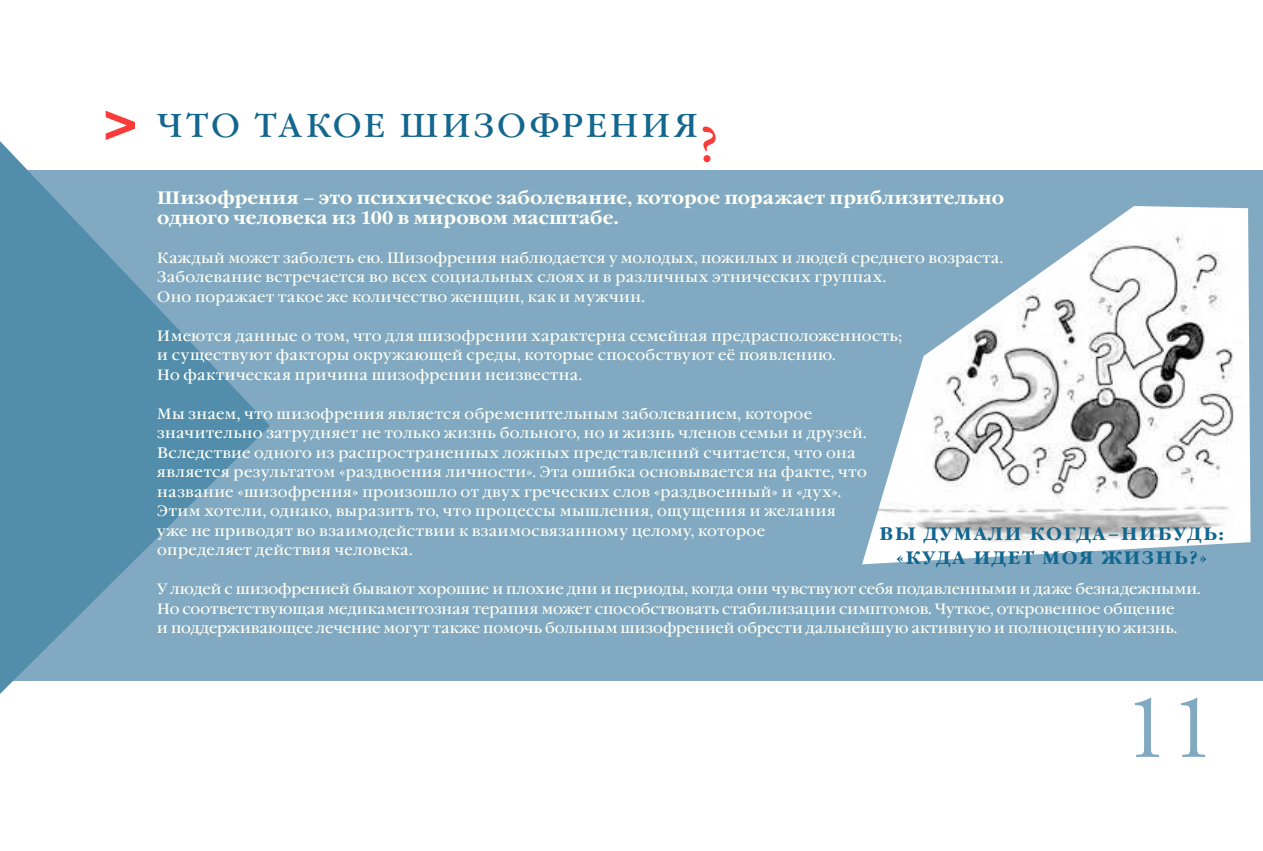
<style>
.page{position:relative;width:1263px;height:851px;background:#fff}
.page>*{position:absolute;margin:0;border:0;box-sizing:border-box;transform-origin:0 0}
.t1{font:92.25px "Adobe Garamond";color:#81a9c1}
.t2{font:33px "Garamond Book C";letter-spacing:.095em;color:#13668e}
.t3{font:700 18px/19.5px "Garamond C";letter-spacing:.005em;color:#fffff4}
.t4{font:700 18px/24px "Garamond C";letter-spacing:.1em;color:#13668e;text-align:center}
.t5{font:15px/19.5px "Garamond Book C";letter-spacing:.02em;color:#fffff4}
.s1{font-family:"Adobe Garamond";font-weight:600;font-size:54px;color:#fa3b37}
</style>
<div class="page">
<div style="left:0;top:170px;width:1263px;height:510px;background:#81a9c1"></div>
<svg style="left:0;top:110px;width:270px;height:584px"></svg>
<img style="left:862px;top:206px;width:389px;height:358px">
<svg style="left:106px;top:111px;width:29px;height:29px"></svg>
<h2 class="t2" style="left:157px;top:108px;width:562px">ЧТО ТАКОЕ ШИЗОФРЕНИЯ<span class="s1">?</span></h2>
<p class="t3" style="left:157px;top:188px;width:848px">Шизофрения – это психическое заболевание, которое поражает приблизительно одного человека из 100 в мировом масштабе.</p>
<p class="t5" style="left:157px;top:248px;width:848px">Каждый может заболеть ею. Шизофрения наблюдается у молодых, пожилых и людей среднего возраста.<br>Заболевание встречается во всех социальных слоях и в различных этнических группах.<br>Оно поражает такое же количество женщин, как и мужчин.</p>
<p class="t5" style="left:157px;top:326px;width:746px">Имеются данные о том, что для шизофрении характерна семейная предрасположенность; и существуют факторы окружающей среды, которые способствуют её появлению.<br>Но фактическая причина шизофрении неизвестна.</p>
<p class="t5" style="left:157px;top:404px;width:711px">Мы знаем, что шизофрения является обременительным заболеванием, которое значительно затрудняет не только жизнь больного, но и жизнь членов семьи и друзей.<br>Вследствие одного из распространенных ложных представлений считается, что она является результатом «раздвоения личности». Эта ошибка основывается на факте, что название «шизофрения» произошло от двух греческих слов «раздвоенный» и «дух».<br>Этим хотели, однако, выразить то, что процессы мышления, ощущения и желания уже не приводят во взаимодействии к взаимосвязанному целому, которое<br>определяет действия человека.</p>
<p class="t4" style="left:880px;top:522px;width:346px">ВЫ ДУМАЛИ КОГДА–НИБУДЬ: «КУДА ИДЕТ МОЯ ЖИЗНЬ?»</p>
<p class="t5" style="left:157px;top:579px;width:1045px">У людей с шизофренией бывают хорошие и плохие дни и периоды, когда они чувствуют себя подавленными и даже безнадежными.<br>Но соответствующая медикаментозная терапия может способствовать стабилизации симптомов. Чуткое, откровенное общение<br>и поддерживающее лечение могут также помочь больным шизофренией обрести дальнейшую активную и полноценную жизнь.</p>
<h1 class="t1" style="left:1124px;top:671px;width:94px">11</h1>
</div>
